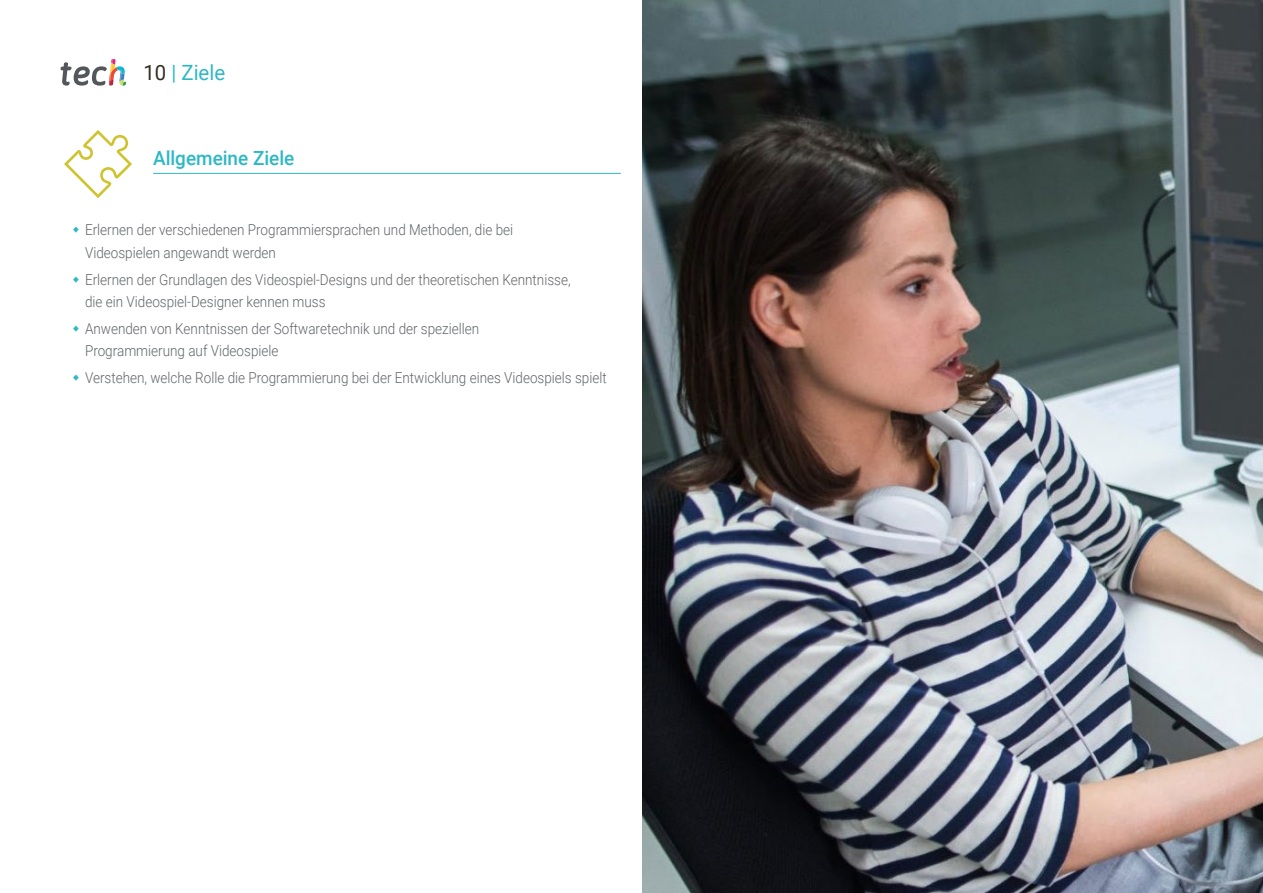
<style>
.page{position:relative;width:1263px;height:893px;background:#fff}
.page>*{position:absolute;margin:0;border:0;box-sizing:border-box;transform-origin:0 0}
.t1{font:21px "Roboto";color:#2db8c5}
.t2{font:500 19.5px "Roboto";color:#2db8c5}
.t3{font:300 15px/22.5px "Roboto";color:#61646a;scale:.9 1}
.s1{color:#312e20}
</style>
<div class="page">
<svg style="left:64px;top:130px;width:68px;height:68px"></svg>
<img style="left:642px;top:0;width:621px;height:893px">
<svg style="left:61px;top:59px;width:65px;height:27px"></svg>
<hr style="left:153px;top:173px;width:468px;height:1px;background:#2db8c5">
<h1 class="t1" style="left:144px;top:57px;width:83px"><span class="s1">10</span> | Ziele</h1>
<h2 class="t2" style="left:153px;top:144px;width:143px">Allgemeine Ziele</h2>
<p class="t3" style="left:85px;top:218px;width:477px">Erlernen der verschiedenen Programmiersprachen und Methoden, die bei<br>Videospielen angewandt werden</p>
<p class="t3" style="left:85px;top:268px;width:541px">Erlernen der Grundlagen des Videospiel-Designs und der theoretischen Kenntnisse, die ein Videospiel-Designer kennen muss</p>
<p class="t3" style="left:85px;top:317px;width:439px">Anwenden von Kenntnissen der Softwaretechnik und der speziellen<br>Programmierung auf Videospiele</p>
<p class="t3" style="left:85px;top:366px;width:581px">Verstehen, welche Rolle die Programmierung bei der Entwicklung eines Videospiels spielt</p>
</div>
